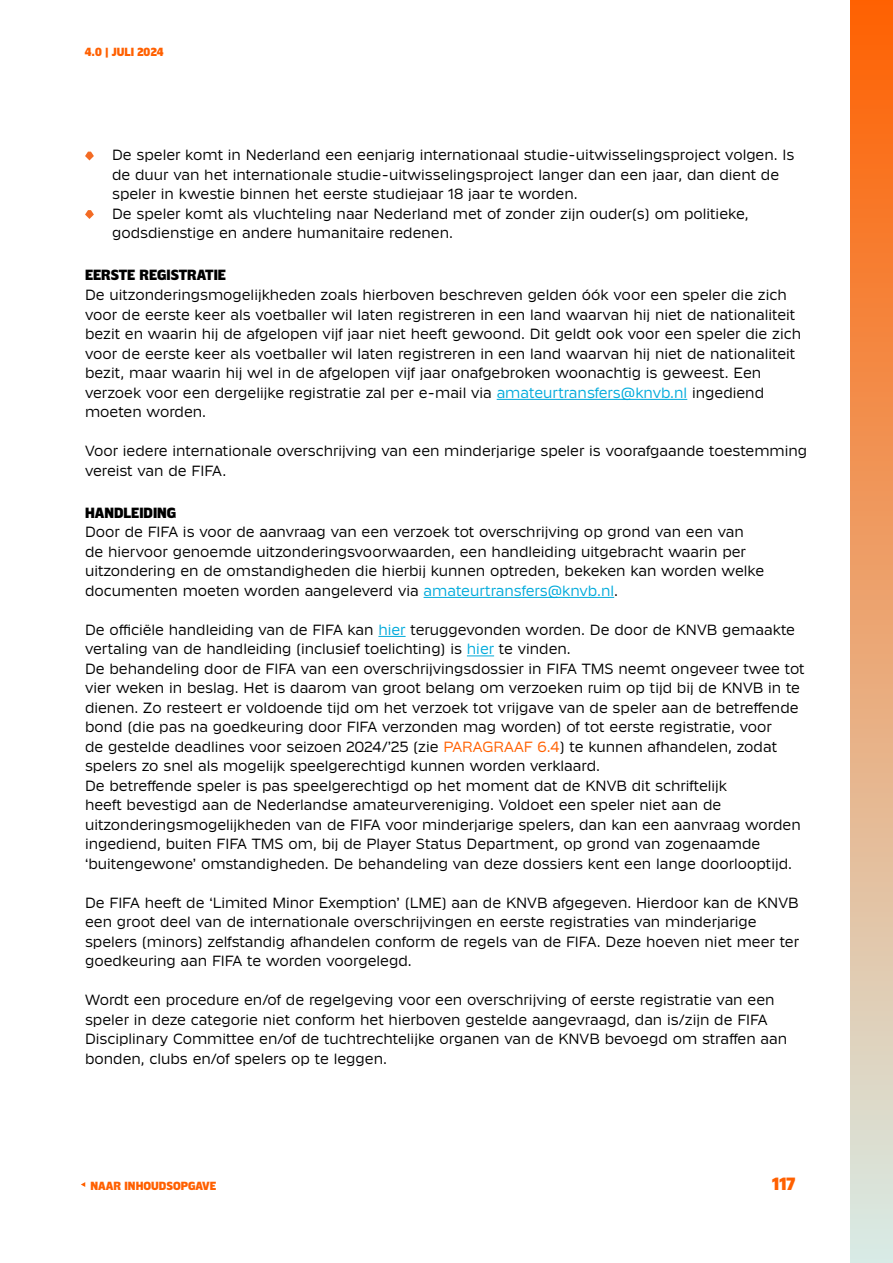
<style>
.page{position:relative;width:893px;height:1263px;background:#fff}
.page>*{position:absolute;margin:0;border:0;box-sizing:border-box;transform-origin:0 0}
.t1{font:700 18px "Klub KNVB072024";color:#ff6000}
.t2{font:15px/19.5px "Klub KNVB092024";color:#000}
.t3{font:700 15px "Klub KNVB072024";color:#000}
.t4{font:700 12px "Klub KNVB072024";color:#ff6000}
.s1{color:#00aadb}
.s2{color:#ff6000}
</style>
<div class="page">
<svg style="left:81px;top:1182px;width:4px;height:5px"></svg>
<div style="left:850px;top:0;width:43px;height:1263px;background:linear-gradient(to bottom,#ff6101,#d8ebe6)"></div>
<hr style="left:497px;top:399px;width:190px;height:1px;background:#00aadb">
<hr style="left:424px;top:597px;width:190px;height:1px;background:#00aadb">
<svg style="left:378px;top:636px;width:28px;height:1px"></svg>
<svg style="left:467px;top:655px;width:27px;height:1px"></svg>
<svg style="left:85px;top:152px;width:9px;height:8px"></svg>
<svg style="left:85px;top:210px;width:9px;height:9px"></svg>
<p class="t4" style="left:85px;top:45px;width:80px">4.0 | JULI 2024</p>
<p class="t2" style="left:112px;top:145px;width:684px">De speler komt in Nederland een eenjarig internationaal studie-uitwisselingsproject volgen. Is de duur van het internationale studie-uitwisselingsproject langer dan een jaar, dan dient de speler in kwestie binnen het eerste studiejaar 18 jaar te worden.<br>De speler komt als vluchteling naar Nederland met of zonder zijn ouder(s) om politieke, godsdienstige en andere humanitaire redenen.</p>
<p class="t3" style="left:85px;top:267px;width:142px">EERSTE REGISTRATIE</p>
<p class="t2" style="left:85px;top:285px;width:717px">De uitzonderingsmogelijkheden zoals hierboven beschreven gelden óók voor een speler die zich voor de eerste keer als voetballer wil laten registreren in een land waarvan hij niet de nationaliteit bezit en waarin hij de afgelopen vijf jaar niet heeft gewoond. Dit geldt ook voor een speler die zich voor de eerste keer als voetballer wil laten registreren in een land waarvan hij niet de nationaliteit bezit, maar waarin hij wel in de afgelopen vijf jaar onafgebroken woonachtig is geweest. Een verzoek voor een dergelijke registratie zal per e-mail via <span class="s1">amateurtransfers@knvb.nl</span> ingediend moeten worden.</p>
<p class="t2" style="left:85px;top:441px;width:724px">Voor iedere internationale overschrijving van een minderjarige speler is voorafgaande toestemming vereist van de FIFA.</p>
<p class="t3" style="left:85px;top:504px;width:93px">HANDLEIDING</p>
<p class="t2" style="left:85px;top:522px;width:681px">Door de FIFA is voor de aanvraag van een verzoek tot overschrijving op grond van een van de hiervoor genoemde uitzonderingsvoorwaarden, een handleiding uitgebracht waarin per uitzondering en de omstandigheden die hierbij kunnen optreden, bekeken kan worden welke documenten moeten worden aangeleverd via <span class="s1">amateurtransfers@knvb.nl</span>.</p>
<p class="t2" style="left:85px;top:619px;width:721px">De officiële handleiding van de FIFA kan <span class="s1">hier</span> teruggevonden worden. De door de KNVB gemaakte vertaling van de handleiding (inclusief toelichting) is <span class="s1">hier</span> te vinden.<br>De behandeling door de FIFA van een overschrijvingsdossier in FIFA TMS neemt ongeveer twee tot vier weken in beslag. Het is daarom van groot belang om verzoeken ruim op tijd bij de KNVB in te dienen. Zo resteert er voldoende tijd om het verzoek tot vrijgave van de speler aan de betreffende bond (die pas na goedkeuring door FIFA verzonden mag worden) of tot eerste registratie, voor<br>de gestelde deadlines voor seizoen 2024/’25 (zie <span class="s2">PARAGRAAF 6.4</span>) te kunnen afhandelen, zodat spelers zo snel als mogelijk speelgerechtigd kunnen worden verklaard.<br>De betreffende speler is pas speelgerechtigd op het moment dat de KNVB dit schriftelijk<br>heeft bevestigd aan de Nederlandse amateurvereniging. Voldoet een speler niet aan de uitzonderingsmogelijkheden van de FIFA voor minderjarige spelers, dan kan een aanvraag worden ingediend, buiten FIFA TMS om, bij de Player Status Department, op grond van zogenaamde ‘buitengewone’ omstandigheden. De behandeling van deze dossiers kent een lange doorlooptijd.</p>
<p class="t2" style="left:85px;top:892px;width:716px">De FIFA heeft de ‘Limited Minor Exemption’ (LME) aan de KNVB afgegeven. Hierdoor kan de KNVB een groot deel van de internationale overschrijvingen en eerste registraties van minderjarige spelers (minors) zelfstandig afhandelen conform de regels van de FIFA. Deze hoeven niet meer ter goedkeuring aan FIFA te worden voorgelegd.</p>
<p class="t2" style="left:85px;top:990px;width:704px">Wordt een procedure en/of de regelgeving voor een overschrijving of eerste registratie van een speler in deze categorie niet conform het hierboven gestelde aangevraagd, dan is/zijn de FIFA Disciplinary Committee en/of de tuchtrechtelijke organen van de KNVB bevoegd om straffen aan bonden, clubs en/of spelers op te leggen.</p>
<p class="t4" style="left:91px;top:1179px;width:127px">NAAR INHOUDSOPGAVE</p>
<p class="t1" style="left:772px;top:1173px;width:25px">117</p>
</div>
